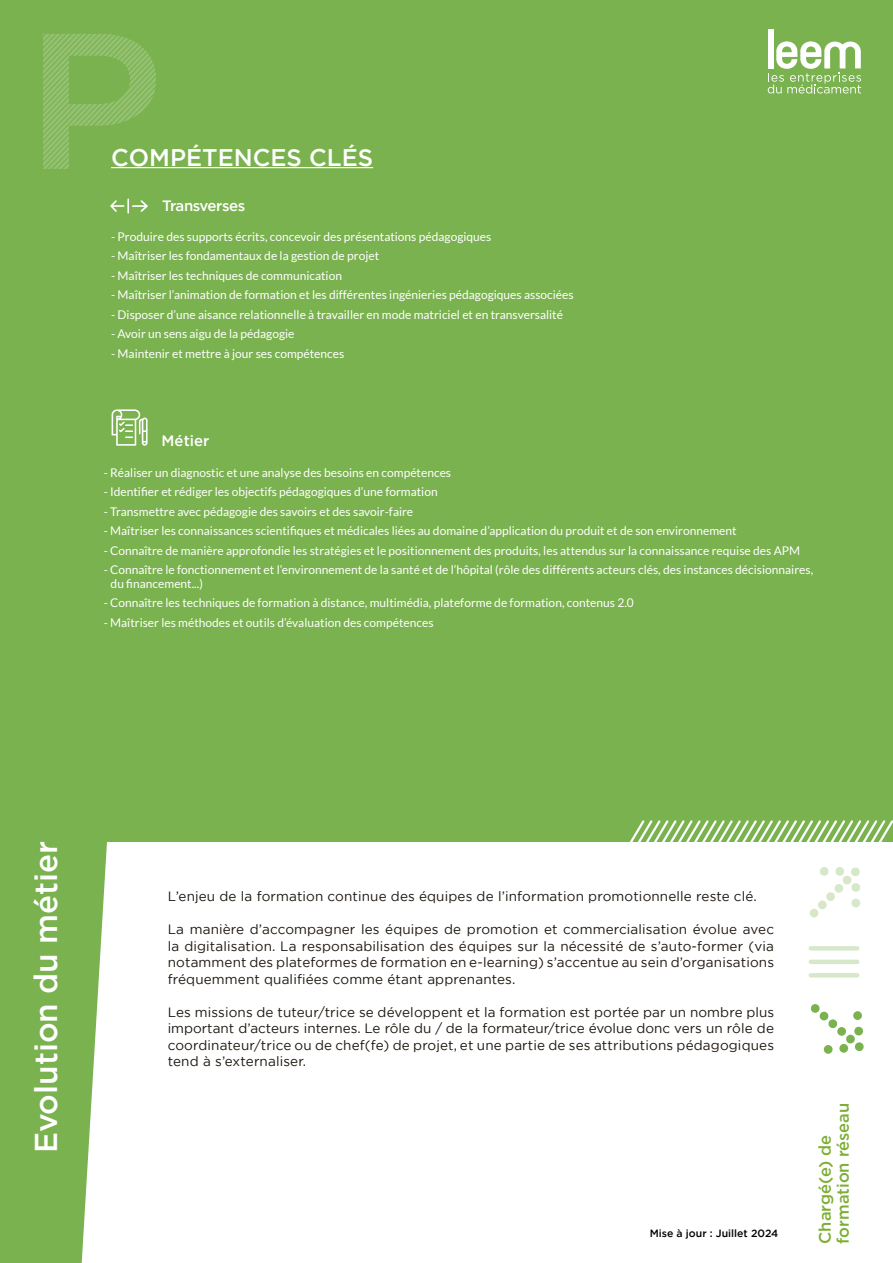
<style>
.page{position:relative;width:893px;height:1263px;background:#fff}
.page>*{position:absolute;margin:0;border:0;box-sizing:border-box;transform-origin:0 0}
.t1{font:500 31.5px "Gotham";color:#fff}
.t2{font:500 24px "Gotham";color:#fff}
.t3{font:500 16.5px/18px "Gotham";color:#7caf34}
.t4{font:500 15px "Gotham";letter-spacing:-.03em;color:#fff}
.t5{font:13.5px/16.5px "Gotham";letter-spacing:.01em;color:#1d160f;text-align:justify}
.t6{font:12px/13.5px "Lato";color:#fff}
.t7{font:500 10.5px "Gotham";color:#000}
</style>
<div class="page">
<div style="left:0;top:0;width:893px;height:841px;background:#7ab24f"></div>
<svg style="left:0;top:841px;width:116px;height:422px;fill:#7ab24f"></svg>
<hr style="left:111px;top:167px;width:262px;height:1px;background:#fff">
<hr style="left:811px;top:946px;width:46px;height:4px;background:#d7e8ca">
<div style="left:811px;top:959px;width:46px;height:5px;background:#d7e8ca"></div>
<hr style="left:811px;top:973px;width:46px;height:4px;background:#d7e8ca">
<div style="left:851px;top:867px;width:9px;height:9px;background:#d7e8ca;border-radius:50%"></div>
<div style="left:843px;top:876px;width:8px;height:8px;background:#d7e8ca;border-radius:50%"></div>
<div style="left:834px;top:884px;width:9px;height:9px;background:#d7e8ca;border-radius:50%"></div>
<svg style="left:826px;top:892px;width:9px;height:9px"></svg>
<div style="left:818px;top:900px;width:9px;height:9px;background:#d7e8ca;border-radius:50%"></div>
<div style="left:810px;top:909px;width:8px;height:8px;background:#d7e8ca;border-radius:50%"></div>
<svg style="left:835px;top:867px;width:9px;height:9px"></svg>
<div style="left:820px;top:867px;width:8px;height:9px;background:#d7e8ca;border-radius:50%"></div>
<div style="left:851px;top:883px;width:9px;height:9px;background:#d7e8ca;border-radius:50%"></div>
<div style="left:851px;top:899px;width:9px;height:8px;background:#d7e8ca;border-radius:50%"></div>
<div style="left:855px;top:1042px;width:9px;height:9px;background:#7ab24f;border-radius:50%"></div>
<div style="left:846px;top:1034px;width:9px;height:9px;background:#7ab24f;border-radius:50%"></div>
<div style="left:837px;top:1027px;width:9px;height:9px;background:#7ab24f;border-radius:50%"></div>
<div style="left:828px;top:1019px;width:9px;height:9px;background:#7ab24f;border-radius:50%"></div>
<div style="left:819px;top:1011px;width:9px;height:9px;background:#7ab24f;border-radius:50%"></div>
<div style="left:811px;top:1004px;width:9px;height:9px;background:#7ab24f;border-radius:50%"></div>
<div style="left:854px;top:1027px;width:9px;height:9px;background:#7ab24f;border-radius:50%"></div>
<div style="left:853px;top:1011px;width:9px;height:9px;background:#7ab24f;border-radius:50%"></div>
<div style="left:839px;top:1044px;width:9px;height:9px;background:#7ab24f;border-radius:50%"></div>
<div style="left:824px;top:1045px;width:9px;height:9px;background:#7ab24f;border-radius:50%"></div>
<div style="left:768px;top:29px;width:6px;height:39px;background:#fff"></div>
<svg style="left:768px;top:41px;width:93px;height:53px"></svg>
<svg style="left:110px;top:199px;width:38px;height:14px"></svg>
<svg style="left:112px;top:409px;width:36px;height:37px"></svg>
<svg style="left:630px;top:820px;width:263px;height:21px"></svg>
<svg style="left:43px;top:34px;width:113px;height:135px"></svg>
<h2 class="t2" style="left:111px;top:142px;width:264px">COMPÉTENCES CLÉS</h2>
<p class="t4" style="left:162px;top:196px;width:85px">Transverses</p>
<p class="t6" style="left:111px;top:229px;width:382px">- Produire des supports écrits, concevoir des présentations pédagogiques</p>
<p class="t6" style="left:111px;top:249px;width:270px">- Maîtriser les fondamentaux de la gestion de projet</p>
<p class="t6" style="left:111px;top:268px;width:232px">- Maîtriser les techniques de communication</p>
<p class="t6" style="left:111px;top:288px;width:464px">- Maîtriser l’animation de formation et les différentes ingénieries pédagogiques associées</p>
<p class="t6" style="left:111px;top:307px;width:453px">- Disposer d’une aisance relationnelle à travailler en mode matriciel et en transversalité</p>
<p class="t6" style="left:111px;top:327px;width:185px">- Avoir un sens aigu de la pédagogie</p>
<p class="t6" style="left:111px;top:346px;width:235px">- Maintenir et mettre à jour ses compétences</p>
<p class="t4" style="left:162px;top:430px;width:49px">Métier</p>
<p class="t6" style="left:104px;top:465px;width:349px">- Réaliser un diagnostic et une analyse des besoins en compétences</p>
<p class="t6" style="left:104px;top:485px;width:336px">- Identifier et rédiger les objectifs pédagogiques d’une formation</p>
<p class="t6" style="left:104px;top:504px;width:311px">- Transmettre avec pédagogie des savoirs et des savoir-faire</p>
<p class="t6" style="left:104px;top:524px;width:634px">- Maîtriser les connaissances scientifiques et médicales liées au domaine d’application du produit et de son environnement</p>
<p class="t6" style="left:104px;top:543px;width:698px">- Connaître de manière approfondie les stratégies et le positionnement des produits, les attendus sur la connaissance requise des APM</p>
<p class="t6" style="left:111px;top:563px;width:704px;text-indent:-7px">- Connaître le fonctionnement et l’environnement de la santé et de l’hôpital (rôle des différents acteurs clés, des instances décisionnaires, du financement...)</p>
<p class="t6" style="left:104px;top:596px;width:532px">- Connaître les techniques de formation à distance, multimédia, plateforme de formation, contenus 2.0</p>
<p class="t6" style="left:104px;top:615px;width:331px">- Maîtriser les méthodes et outils d’évaluation des compétences</p>
<h1 class="t1" style="left:25px;top:1153px;width:314px;rotate:-90deg">Evolution du métier</h1>
<p class="t5" style="left:168px;top:888px;width:590px">L’enjeu de la formation continue des équipes de l’information promotionnelle reste clé.</p>
<p class="t5" style="left:168px;top:921px;width:608px">La manière d’accompagner les équipes de promotion et commercialisation évolue avec la digitalisation. La responsabilisation des équipes sur la nécessité de s’auto-former (via notamment des plateformes de formation en e-learning) s’accentue au sein d’organisations fréquemment qualifiées comme étant apprenantes.</p>
<p class="t5" style="left:168px;top:1003px;width:608px">Les missions de tuteur/trice se développent et la formation est portée par un nombre plus important d’acteurs internes. Le rôle du / de la formateur/trice évolue donc vers un rôle de coordinateur/trice ou de chef(fe) de projet, et une partie de ses attributions pédagogiques tend à s’externaliser.</p>
<p class="t7" style="left:650px;top:1226px;width:130px">Mise à jour : Juillet 2024</p>
<h3 class="t3" style="left:816px;top:1244px;width:143px;rotate:-90deg">Chargé(e) de formation réseau</h3>
</div>
